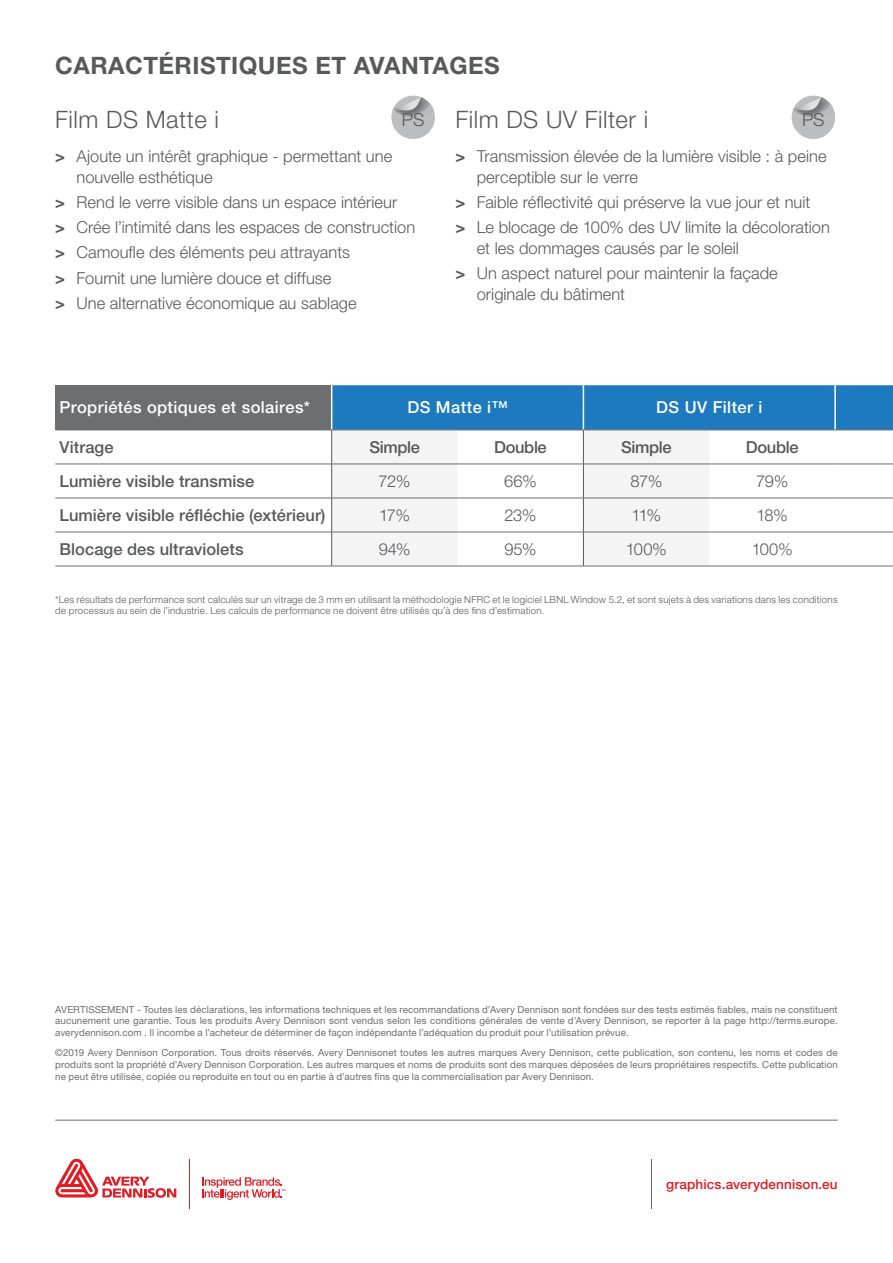
<style>
.page{position:relative;width:893px;height:1263px;background:#fff}
.page>*{position:absolute;margin:0;border:0;box-sizing:border-box;transform-origin:0 0}
.t1{font:300 24px "Helvetica Neue LT Std";letter-spacing:.02em;color:#58595b}
.t2{font:700 24px "Helvetica Neue";letter-spacing:.02em;color:#58595b}
.t3{font:300 18px "Helvetica Neue LT Std";color:#58595b}
.t4{font:300 16.5px/25.2px "Helvetica Neue LT Std";color:#58595b}
.t5{font:500 16.5px "Helvetica Neue LT Std";color:#58595b}
.t6{font:500 16.5px "Helvetica Neue LT Std";letter-spacing:.025em;color:#fff}
.t7{font:700 16.5px "Helvetica Neue";color:#58595b}
.t8{font:500 13.5px "Helvetica Neue LT Std";letter-spacing:.01em;color:#e31b23}
.t9{font:9.75px/11.7px "Helvetica Neue LT Std";letter-spacing:.01em;color:#6d6e71;text-align:justify}
.t10{font:300 9.75px/11.7px "Helvetica Neue LT Std";letter-spacing:.02em;color:#58595b}
</style>
<div class="page">
<hr style="left:55px;top:1120px;width:783px;height:1px;background:#6d6e71">
<hr style="left:189px;top:1159px;width:1px;height:49px;background:#e31b23">
<hr style="left:651px;top:1159px;width:1px;height:49px;background:#6d6e71">
<svg style="left:55px;top:1158px;width:121px;height:40px"></svg>
<svg style="left:202px;top:1177px;width:83px;height:23px"></svg>
<div style="left:55px;top:385px;width:277px;height:45px;background:#6d6e71"></div>
<div style="left:332px;top:385px;width:561px;height:45px;background:#1d7abe"></div>
<svg style="left:332px;top:431px;width:377px;height:135px;fill:#f4f4f5"></svg>
<hr style="left:331px;top:385px;width:1px;height:45px;background:#fff">
<hr style="left:834px;top:385px;width:2px;height:45px;background:#fff">
<hr style="left:55px;top:430px;width:277px;height:1px;background:#6d6e71">
<hr style="left:55px;top:464px;width:277px;height:1px;background:#6d6e71">
<hr style="left:55px;top:498px;width:277px;height:1px;background:#6d6e71">
<hr style="left:55px;top:566px;width:277px;height:1px;background:#6d6e71">
<hr style="left:55px;top:532px;width:276px;height:1px;background:#6d6e71">
<hr style="left:583px;top:385px;width:1px;height:45px;background:#fff">
<hr style="left:332px;top:430px;width:126px;height:1px;background:#6d6e71">
<hr style="left:458px;top:430px;width:125px;height:1px;background:#6d6e71">
<hr style="left:332px;top:464px;width:126px;height:1px;background:#6d6e71">
<hr style="left:458px;top:464px;width:125px;height:1px;background:#6d6e71">
<hr style="left:332px;top:498px;width:126px;height:1px;background:#6d6e71">
<hr style="left:458px;top:498px;width:125px;height:1px;background:#6d6e71">
<hr style="left:332px;top:532px;width:126px;height:1px;background:#6d6e71">
<hr style="left:458px;top:532px;width:125px;height:1px;background:#6d6e71">
<hr style="left:332px;top:566px;width:126px;height:1px;background:#6d6e71">
<hr style="left:458px;top:566px;width:125px;height:1px;background:#6d6e71">
<hr style="left:331px;top:430px;width:1px;height:34px;background:#58595b">
<hr style="left:331px;top:464px;width:1px;height:34px;background:#58595b">
<hr style="left:331px;top:498px;width:1px;height:34px;background:#58595b">
<hr style="left:331px;top:532px;width:1px;height:34px;background:#58595b">
<hr style="left:583px;top:430px;width:126px;height:1px;background:#6d6e71">
<hr style="left:709px;top:430px;width:126px;height:1px;background:#6d6e71">
<hr style="left:835px;top:430px;width:58px;height:1px;background:#6d6e71">
<hr style="left:583px;top:464px;width:126px;height:1px;background:#6d6e71">
<hr style="left:709px;top:464px;width:126px;height:1px;background:#6d6e71">
<hr style="left:835px;top:464px;width:58px;height:1px;background:#6d6e71">
<hr style="left:583px;top:498px;width:126px;height:1px;background:#6d6e71">
<hr style="left:709px;top:498px;width:126px;height:1px;background:#6d6e71">
<hr style="left:835px;top:498px;width:58px;height:1px;background:#6d6e71">
<hr style="left:583px;top:532px;width:126px;height:1px;background:#6d6e71">
<hr style="left:709px;top:532px;width:126px;height:1px;background:#6d6e71">
<hr style="left:835px;top:532px;width:58px;height:1px;background:#6d6e71">
<hr style="left:583px;top:566px;width:126px;height:1px;background:#6d6e71">
<hr style="left:709px;top:566px;width:126px;height:1px;background:#6d6e71">
<hr style="left:835px;top:566px;width:58px;height:1px;background:#6d6e71">
<hr style="left:583px;top:430px;width:1px;height:34px;background:#58595b">
<hr style="left:583px;top:464px;width:1px;height:34px;background:#58595b">
<hr style="left:583px;top:498px;width:1px;height:34px;background:#58595b">
<hr style="left:583px;top:532px;width:1px;height:34px;background:#58595b">
<svg style="left:391px;top:95px;width:44px;height:44px"></svg>
<svg style="left:791px;top:95px;width:44px;height:44px"></svg>
<h1 class="t2" style="left:55px;top:51px;width:446px">CARACTÉRISTIQUES ET AVANTAGES</h1>
<h1 class="t1" style="left:55px;top:105px;width:165px">Film DS Matte i</h1>
<h3 class="t4" style="left:77px;top:143px;width:317px">Ajoute un intérêt graphique - permettant une</h3>
<h3 class="t7" style="left:55px;top:145px;width:11px">&gt;</h3>
<h2 class="t3" style="left:402px;top:109px;width:24px">PS</h2>
<h1 class="t1" style="left:455px;top:105px;width:194px">Film DS UV Filter i</h1>
<h3 class="t4" style="left:477px;top:143px;width:351px">Transmission élevée de la lumière visible à: peine</h3>
<h2 class="t3" style="left:802px;top:109px;width:24px">PS</h2>
<h3 class="t7" style="left:455px;top:145px;width:11px">&gt;</h3>
<h3 class="t7" style="left:55px;top:192px;width:11px">&gt;</h3>
<h3 class="t4" style="left:77px;top:164px;width:322px">nouvelle esthétique<br>Rend le verre visible dans un espace intérieur</h3>
<h3 class="t7" style="left:455px;top:192px;width:11px">&gt;</h3>
<h3 class="t4" style="left:477px;top:164px;width:335px">perceptible sur le verre<br>Faible réflectivité qui préserve la vue jour et nuit</h3>
<h3 class="t7" style="left:55px;top:217px;width:11px">&gt;</h3>
<h3 class="t4" style="left:77px;top:214px;width:340px">Crée ’l intimité dans les espaces de construction</h3>
<h3 class="t7" style="left:455px;top:217px;width:11px">&gt;</h3>
<h3 class="t4" style="left:477px;top:214px;width:355px">Le blocage de 100% des UV limite la décoloration</h3>
<h3 class="t7" style="left:55px;top:242px;width:11px">&gt;</h3>
<h3 class="t7" style="left:55px;top:267px;width:11px">&gt;</h3>
<h3 class="t4" style="left:77px;top:239px;width:275px">Camoufle des éléments peu attrayants</h3>
<h3 class="t4" style="left:77px;top:265px;width:256px">Fournit une lumière douce et diffuse</h3>
<h3 class="t7" style="left:455px;top:263px;width:11px">&gt;</h3>
<h3 class="t4" style="left:477px;top:235px;width:303px">et les dommages causés par le soleil<br>Un aspect naturel pour maintenir la façade</h3>
<h3 class="t7" style="left:55px;top:293px;width:11px">&gt;</h3>
<h3 class="t4" style="left:77px;top:290px;width:282px">Une alternative économique au sablage</h3>
<h3 class="t4" style="left:477px;top:281px;width:150px">originale du bâtiment</h3>
<h3 class="t6" style="left:60px;top:398px;width:252px">Propriétés optiques et solaires*</h3>
<h3 class="t6" style="left:407px;top:398px;width:102px">DS Matte ™i</h3>
<h3 class="t6" style="left:656px;top:398px;width:108px">DS UV Filter i</h3>
<h3 class="t5" style="left:60px;top:437px;width:56px">Vitrage</h3>
<h3 class="t5" style="left:369px;top:437px;width:52px">Simple</h3>
<h3 class="t5" style="left:494px;top:437px;width:54px">Double</h3>
<h3 class="t5" style="left:621px;top:437px;width:52px">Simple</h3>
<h3 class="t5" style="left:746px;top:437px;width:54px">Double</h3>
<h3 class="t5" style="left:60px;top:471px;width:196px">Lumière visible transmise</h3>
<h3 class="t4" style="left:379px;top:468px;width:33px">72%</h3>
<h3 class="t4" style="left:504px;top:468px;width:34px">66%</h3>
<h3 class="t4" style="left:630px;top:468px;width:33px">87%</h3>
<h3 class="t4" style="left:756px;top:468px;width:34px">79%</h3>
<h3 class="t5" style="left:60px;top:505px;width:267px">Lumière visible réfléchie (extérieur(</h3>
<h3 class="t4" style="left:379px;top:502px;width:32px">17%</h3>
<h3 class="t4" style="left:504px;top:502px;width:34px">23%</h3>
<h3 class="t4" style="left:632px;top:502px;width:31px">11%</h3>
<h3 class="t4" style="left:756px;top:502px;width:33px">18%</h3>
<h3 class="t4" style="left:379px;top:536px;width:33px">94%</h3>
<h3 class="t4" style="left:504px;top:536px;width:34px">95%</h3>
<h3 class="t4" style="left:626px;top:536px;width:43px">100%</h3>
<h3 class="t4" style="left:752px;top:536px;width:43px">100%</h3>
<h3 class="t5" style="left:60px;top:539px;width:186px">Blocage des ultraviolets</h3>
<p class="t10" style="left:55px;top:593px;width:784px">*Les résultats de performance sont calculés sur un vitrage de 3 mm en utilisant la méthodologie NFRC et le logiciel LBNL Window 5.2, et sont sujets à des variations dans les conditions de processus au sein de ’l industrie. Les calculs de performance ne doivent être utilisés qu à’ des fins ’d estimation.</p>
<p class="t9" style="left:55px;top:1003px;width:784px">AVERTISSEMENT - Toutes les déclarations, les informations techniques et les recommandations ’d Avery Dennison sont fondées sur des tests estimés fiables, mais ne constituent aucunement une garantie. Tous les produits Avery Dennison sont vendus selon les conditions générales de vente ’d Avery Dennison, se reporter laà page http://terms.europe. averydennison.com Il. incombe ’la acheteur de déterminer de façon indépendante ’l adéquation du produit pour ’l utilisation prévue.</p>
<p class="t9" style="left:55px;top:1047px;width:784px">©2019 Avery Dennison Corporation. Tous droits réservés. Avery Dennisonet toutes les autres marques Avery Dennison, cette publication, son contenu, les noms et codes de produits sont la propriété ’d Avery Dennison Corporation. Les autres marques et noms de produits sont des marques déposées de leurs propriétaires respectifs. Cette publication ne peut être utilisée, copiée ou reproduite en tout ou en partie ’dà autres fins que la commercialisation par Avery Dennison.</p>
<h3 class="t8" style="left:666px;top:1176px;width:173px">graphics.averydennison.eu</h3>
</div>
